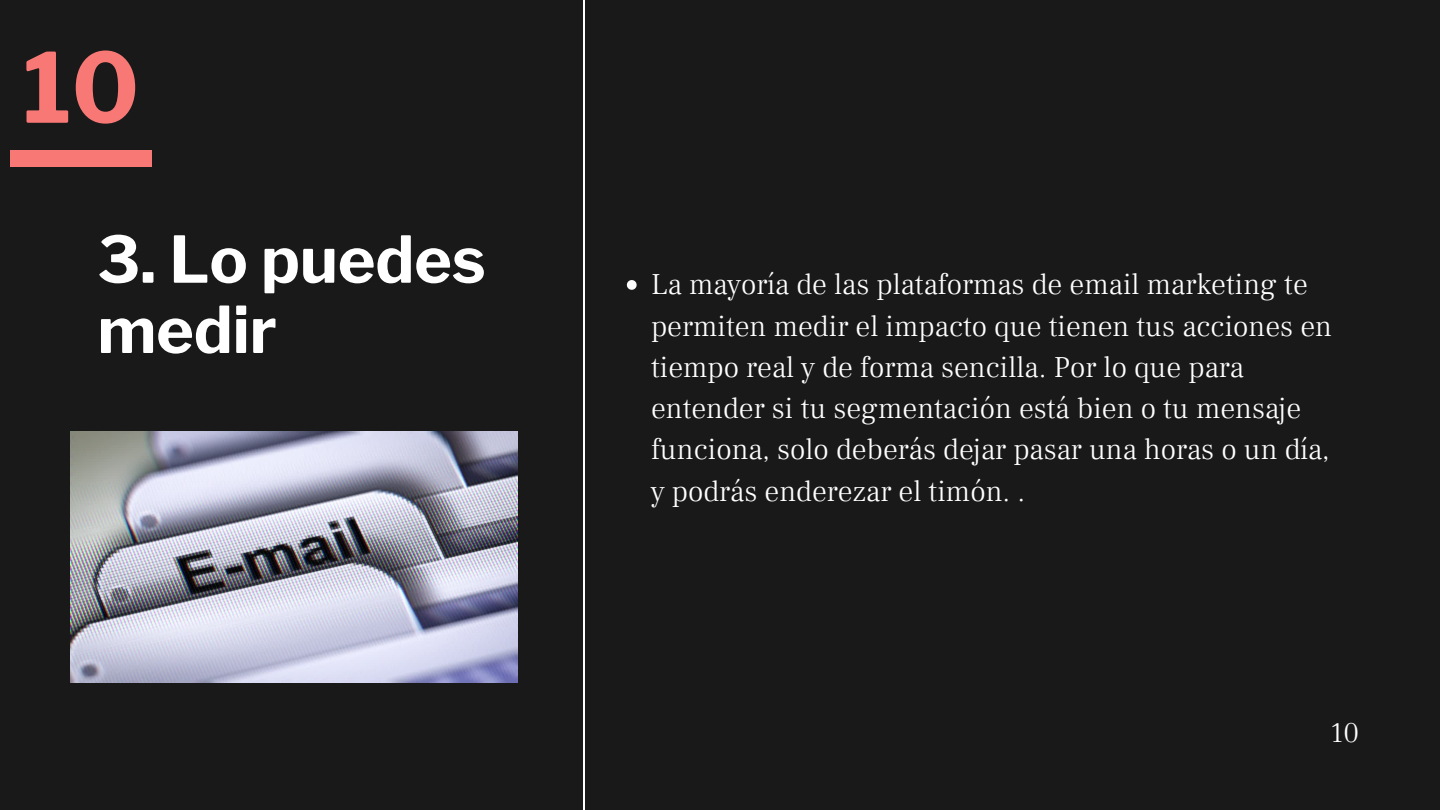
<style>
.page{position:relative;width:1440px;height:810px;background:#191919}
.page>*{position:absolute;margin:0;border:0;box-sizing:border-box;transform-origin:0 0}
.t1{font:700 96px "Libre Franklin";color:#f77874}
.t2{font:700 64px/70.3px "Libre Franklin";color:#fff}
.t3{font:300 29.6px/41.2px "Frank Ruhl Libre";color:#fff}
.t4{font:300 28px "Frank Ruhl Libre";color:#fff}
</style>
<div class="page">
<div style="left:10px;top:150px;width:142px;height:17px;background:#f77874"></div>
<hr style="left:583px;top:0;width:2px;height:810px;background:#fff">
<img style="left:70px;top:431px;width:447px;height:251px">
<svg style="left:627px;top:280px;width:10px;height:10px"></svg>
<p class="t1" style="left:23px;top:30px;width:118px">10</p>
<p class="t2" style="left:97px;top:225px;width:390px">3. Lo puedes medir</p>
<p class="t3" style="left:651px;top:264px;width:683px">La mayoría de las plataformas de email marketing te permiten medir el impacto que tienen tus acciones en tiempo real y de forma sencilla. Por lo que para entender si tu segmentación está bien o tu mensaje funciona, solo deberás dejar pasar una horas o un día, y podrás enderezar el timón. .</p>
<p class="t4" style="left:1331px;top:716px;width:30px">10</p>
</div>
